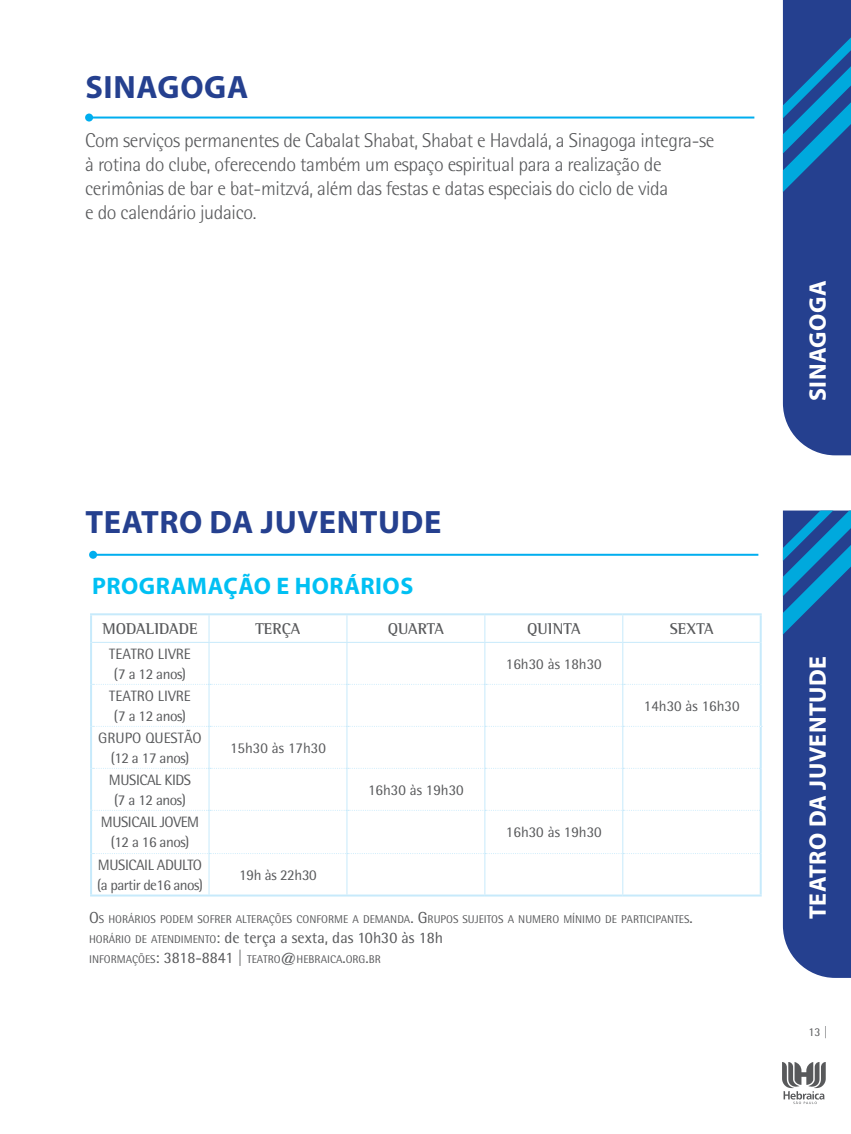
<style>
.page{position:relative;width:851px;height:1134px;background:#fff}
.page>*{position:absolute;margin:0;border:0;box-sizing:border-box;transform-origin:0 0}
.t1{font:700 32.4px "Myriad Pro";letter-spacing:.02em;color:#25408f}
.t2{font:700 24px "Myriad Pro";letter-spacing:.02em;color:#fff}
.t3{font:700 24px "Myriad Pro";letter-spacing:.02em;color:#00c0f3}
.t4{font:300 20px/24px "Rotis Semi Sans Std";letter-spacing:-.02em;color:#58595b}
.t5{font:16px "Rotis Semi Sans Std";color:#58595b}
.t6{font:700 16px "Rotis Semi Serif Std";color:#58595b}
.t7{font:15px/20px "Rotis Semi Sans Std";color:#58595b;text-align:center}
.t8{font:15px/20px "Rotis Semi Sans Std";letter-spacing:-.02em;color:#58595b;text-align:center}
.t9{font:15px/20px "Rotis Semi Sans Std";letter-spacing:-.04em;color:#58595b}
.t10{font:12px "Rotis Semi Sans Std";color:#58595b}
.t11{font:11.2px "Rotis Semi Sans Std";color:#58595b}
.s1{font-size:16px}
.s2{font-size:11.2px}
.s3{font-style:inherit}
</style>
<div class="page">
<svg style="left:782px;top:1062px;width:43px;height:42px"></svg>
<svg style="left:782px;top:0;width:68px;height:455px;background:#27529b"></svg>
<hr style="left:89px;top:117px;width:665px;height:2px;background:#00aeef">
<div style="left:85px;top:114px;width:8px;height:8px;background:#00aeef;border-radius:50%"></div>
<svg style="left:782px;top:510px;width:68px;height:468px;background:#28519a"></svg>
<hr style="left:93px;top:554px;width:665px;height:2px;background:#00aeef">
<div style="left:89px;top:551px;width:8px;height:8px;background:#00aeef;border-radius:50%"></div>
<hr style="left:484px;top:727px;width:1px;height:41px;background:#c7eafb">
<hr style="left:622px;top:727px;width:1px;height:41px;background:#c7eafb">
<hr style="left:484px;top:769px;width:1px;height:41px;background:#c7eafb">
<hr style="left:622px;top:769px;width:1px;height:41px;background:#c7eafb">
<hr style="left:484px;top:811px;width:1px;height:42px;background:#c7eafb">
<hr style="left:622px;top:811px;width:1px;height:42px;background:#c7eafb">
<hr style="left:90px;top:613px;width:119px;height:2px;background:#c7eafb">
<hr style="left:90px;top:615px;width:2px;height:27px;background:#c7eafb">
<hr style="left:209px;top:613px;width:138px;height:2px;background:#c7eafb">
<hr style="left:347px;top:613px;width:138px;height:2px;background:#c7eafb">
<hr style="left:485px;top:613px;width:137px;height:2px;background:#c7eafb">
<hr style="left:622px;top:613px;width:139px;height:2px;background:#c7eafb">
<hr style="left:759px;top:615px;width:2px;height:27px;background:#c7eafb">
<hr style="left:90px;top:642px;width:2px;height:42px;background:#c7eafb">
<hr style="left:759px;top:642px;width:2px;height:42px;background:#c7eafb">
<hr style="left:90px;top:684px;width:2px;height:42px;background:#c7eafb">
<hr style="left:759px;top:684px;width:2px;height:42px;background:#c7eafb">
<hr style="left:90px;top:726px;width:2px;height:42px;background:#c7eafb">
<hr style="left:90px;top:768px;width:2px;height:42px;background:#c7eafb">
<hr style="left:759px;top:727px;width:2px;height:41px;background:#c7eafb">
<hr style="left:759px;top:768px;width:2px;height:42px;background:#c7eafb">
<hr style="left:90px;top:811px;width:2px;height:42px;background:#c7eafb">
<hr style="left:759px;top:810px;width:2px;height:43px;background:#c7eafb">
<hr style="left:90px;top:853px;width:2px;height:41px;background:#c7eafb">
<hr style="left:759px;top:853px;width:2px;height:41px;background:#c7eafb">
<hr style="left:90px;top:894px;width:119px;height:2px;background:#c7eafb">
<hr style="left:209px;top:894px;width:138px;height:2px;background:#c7eafb">
<hr style="left:347px;top:894px;width:138px;height:2px;background:#c7eafb">
<hr style="left:485px;top:894px;width:137px;height:2px;background:#c7eafb">
<hr style="left:622px;top:894px;width:139px;height:2px;background:#c7eafb">
<svg style="left:93px;top:684px;width:665px;height:1px"></svg>
<svg style="left:93px;top:726px;width:669px;height:1px"></svg>
<svg style="left:93px;top:768px;width:665px;height:1px"></svg>
<svg style="left:91px;top:810px;width:667px;height:1px"></svg>
<svg style="left:93px;top:853px;width:665px;height:1px"></svg>
<svg style="left:208px;top:615px;width:1px;height:27px"></svg>
<svg style="left:346px;top:615px;width:1px;height:27px"></svg>
<svg style="left:484px;top:615px;width:1px;height:27px"></svg>
<svg style="left:622px;top:615px;width:1px;height:27px"></svg>
<hr style="left:92px;top:642px;width:117px;height:1px;background:#c7eafb">
<hr style="left:209px;top:642px;width:138px;height:1px;background:#c7eafb">
<hr style="left:208px;top:643px;width:1px;height:41px;background:#c7eafb">
<hr style="left:347px;top:642px;width:138px;height:1px;background:#c7eafb">
<hr style="left:346px;top:643px;width:1px;height:41px;background:#c7eafb">
<hr style="left:485px;top:642px;width:137px;height:1px;background:#c7eafb">
<hr style="left:484px;top:643px;width:1px;height:41px;background:#c7eafb">
<hr style="left:622px;top:642px;width:137px;height:1px;background:#c7eafb">
<hr style="left:622px;top:643px;width:1px;height:41px;background:#c7eafb">
<hr style="left:208px;top:684px;width:1px;height:42px;background:#c7eafb">
<hr style="left:346px;top:684px;width:1px;height:42px;background:#c7eafb">
<hr style="left:484px;top:684px;width:1px;height:42px;background:#c7eafb">
<hr style="left:622px;top:684px;width:1px;height:42px;background:#c7eafb">
<hr style="left:208px;top:726px;width:1px;height:42px;background:#c7eafb">
<hr style="left:346px;top:726px;width:1px;height:42px;background:#c7eafb">
<hr style="left:208px;top:768px;width:1px;height:42px;background:#c7eafb">
<hr style="left:346px;top:768px;width:1px;height:42px;background:#c7eafb">
<hr style="left:208px;top:810px;width:1px;height:43px;background:#c7eafb">
<hr style="left:346px;top:810px;width:1px;height:43px;background:#c7eafb">
<hr style="left:208px;top:854px;width:1px;height:40px;background:#c7eafb">
<hr style="left:346px;top:854px;width:1px;height:40px;background:#c7eafb">
<hr style="left:484px;top:854px;width:1px;height:40px;background:#c7eafb">
<hr style="left:622px;top:854px;width:1px;height:40px;background:#c7eafb">
<h1 class="t1" style="left:85px;top:66px;width:164px">SINAGOGA</h1>
<p class="t4" style="left:85px;top:128px;width:630px">Com serviços permanentes de Cabalat Shabat, Shabat e Havdalá, a Sinagoga integra-se à rotina do clube, oferecendo também um espaço espiritual para a realização de cerimônias de bar e bat-mitzvá, além das festas e datas especiais do ciclo de vida<br>e do calendário judaico.</p>
<h1 class="t1" style="left:85px;top:501px;width:357px">TEATRO DA JUVENTUDE</h1>
<p class="t3" style="left:92px;top:570px;width:322px">PROGRAMAÇÃO E HORÁRIOS</p>
<p class="t6" style="left:102px;top:619px;width:97px">MODALIDADE</p>
<p class="t6" style="left:255px;top:619px;width:46px">TERÇA</p>
<p class="t6" style="left:387px;top:619px;width:58px">QUARTA</p>
<p class="t6" style="left:527px;top:619px;width:55px">QUINTA</p>
<p class="t6" style="left:669px;top:619px;width:45px">SEXTA</p>
<p class="t7" style="left:109px;top:643px;width:83px">TEATRO LIVRE (7 a 12 anos)</p>
<p class="t7" style="left:506px;top:653px;width:97px">16h30 às 18h30</p>
<p class="t7" style="left:109px;top:685px;width:83px">TEATRO LIVRE (7 a 12 anos)</p>
<p class="t7" style="left:643px;top:695px;width:97px">14h30 às 16h30</p>
<p class="t7" style="left:98px;top:727px;width:105px">GRUPO QUESTÃO (12 a 17 anos)</p>
<p class="t7" style="left:230px;top:737px;width:97px">15h30 às 17h30</p>
<p class="t8" style="left:109px;top:769px;width:84px">MUSICAL KIDS (7 a 12 anos)</p>
<p class="t7" style="left:368px;top:779px;width:97px">16h30 às 19h30</p>
<p class="t8" style="left:101px;top:812px;width:100px">MUSICAIL JOVEM (12 a 16 anos)</p>
<p class="t7" style="left:506px;top:822px;width:97px">16h30 às 19h30</p>
<p class="t9" style="left:97px;top:855px;width:107px">MUSICAIL ADULTO (a partir de16 anos)</p>
<p class="t8" style="left:239px;top:865px;width:79px">19h às 22h30</p>
<p class="t11" style="left:89px;top:913px;width:605px"><span class="s1">O</span>S HORÁRIOS PODEM SOFRER ALTERAÇÕES CONFORME A DEMANDA<span class="s1">. G</span> RUPOS SUJEITOS A NUMERO MÍNIMO DE PARTICIPANTES<span class="s1">.</span></p>
<p class="t5" style="left:89px;top:928px;width:355px"><span class="s2">HORÁRIO DE ATENDIMENTO</span><span class="s3">:</span> de terça a sexta, das 10h30 às 18h</p>
<p class="t11" style="left:89px;top:953px;width:293px">INFORMAÇÕES<span class="s1">: 3818-8841 |</span> TEATRO<span class="s1">@</span>HEBRAICA<span class="s1">.</span>ORG<span class="s1">.</span>BR</p>
<p class="t2" style="left:801px;top:401px;width:122px;rotate:-90deg">SINAGOGA</p>
<p class="t2" style="left:801px;top:919px;width:265px;rotate:-90deg">TEATRO DA JUVENTUDE</p>
<p class="t10" style="left:808px;top:1025px;width:21px">13 |</p>
</div>
